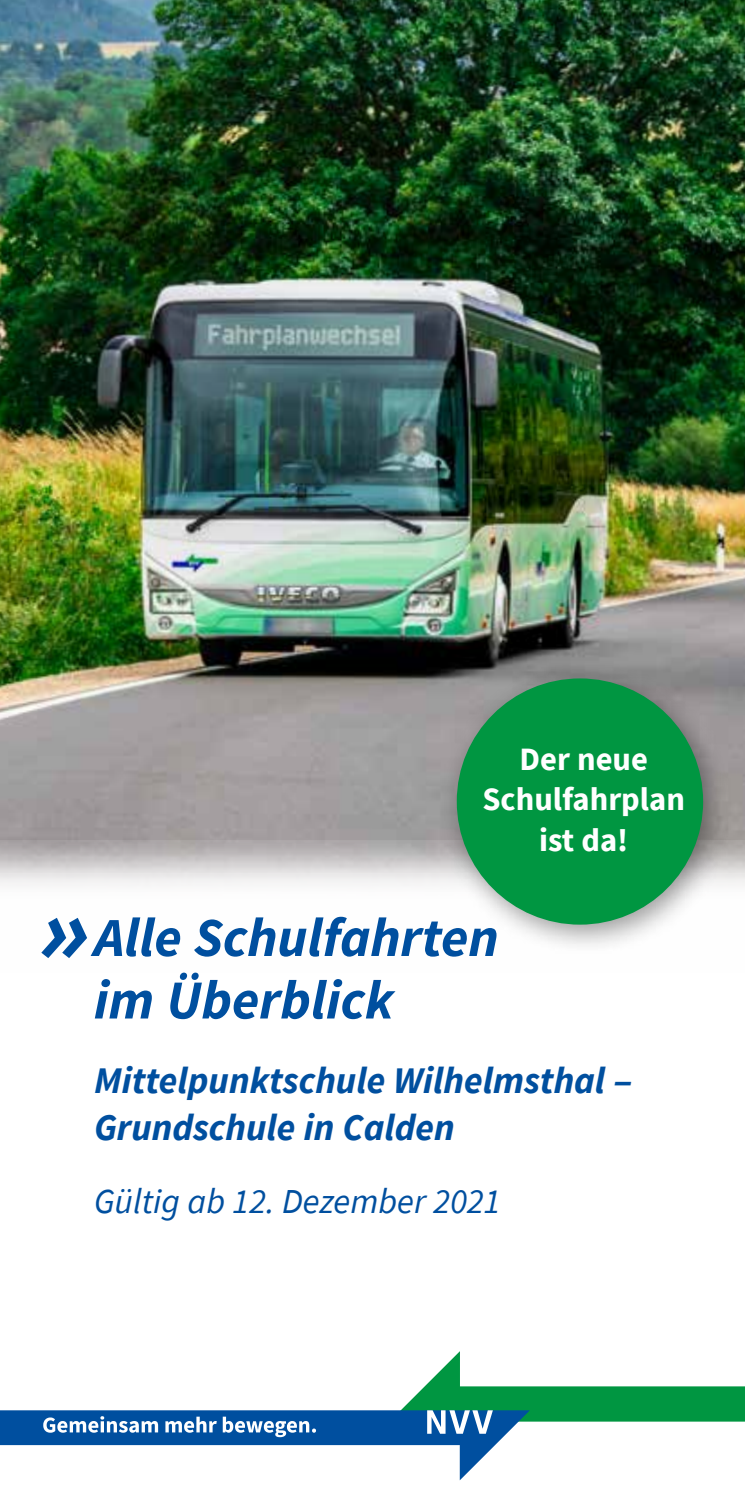
<style>
.page{position:relative;width:745px;height:1489px;background:#fff}
.page>*{position:absolute;margin:0;border:0;box-sizing:border-box;transform-origin:0 0}
.t1{font:italic 86.25px "Meta Plus Bold Caps";color:#004f9f}
.t2{font:italic 700 55px/62.5px "Source Sans Pro";color:#004f9f}
.t3{font:italic 700 37.5px/47.5px "Source Sans Pro";color:#004f9f}
.t4{font:italic 35px "Source Sans Pro";color:#004f9f}
.t5{font:700 32.5px/40px "Source Sans Pro";color:#fff;text-align:center}
</style>
<div class="page">
<img style="left:0;top:0;width:744px;height:840px">
<div style="left:438px;top:661px;width:294px;height:294px;background:#000;opacity:.4"></div>
<div style="left:456px;top:678px;width:246px;height:246px;background:#009641;border-radius:50%"></div>
<svg style="left:0;top:1351px;width:744px;height:129px"></svg>
<p class="t5" style="left:482px;top:739px;width:204px">Der neue<br>Schulfahrplan ist da!</p>
<h2 class="t2" style="left:94px;top:905px;width:406px">Alle Schulfahrten im Überblick</h2>
<h1 class="t1" style="left:91px;top:996px;width:48px;rotate:-180deg">«</h1>
<p class="t3" style="left:94px;top:1055px;width:539px">Mittelpunktschule Wilhelmsthal ‒<br>Grundschule in Calden</p>
<p class="t4" style="left:94px;top:1178px;width:408px">Gültig ab 12. Dezember 2021</p>
</div>
